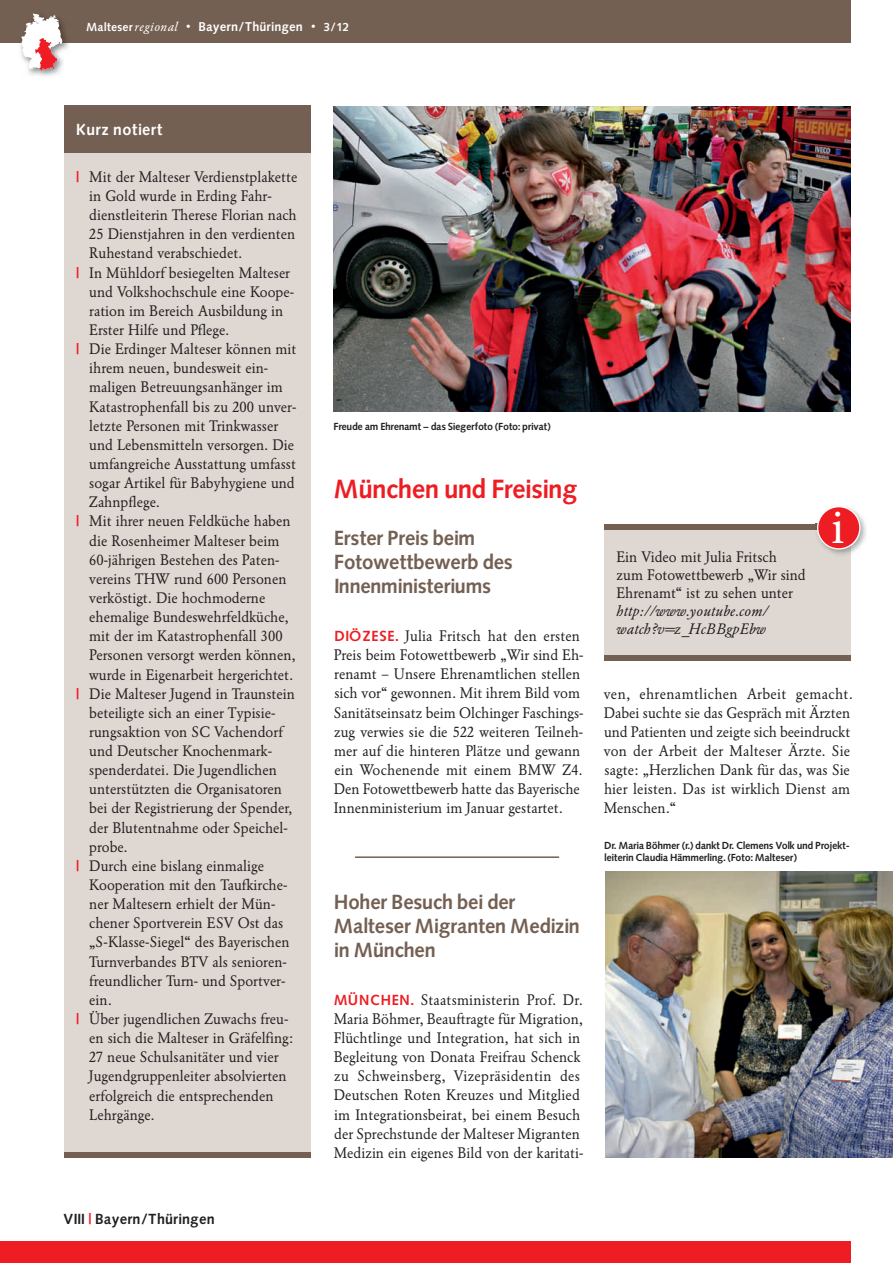
<style>
.page{position:relative;width:893px;height:1263px;background:#fff}
.page>*{position:absolute;margin:0;border:0;box-sizing:border-box;transform-origin:0 0}
.t1{font:49.2px "Minion Pro";color:#fff}
.t2{font:27px "Malteser Syntax";color:#ee1d23}
.t3{font:21px/24px "Malteser Syntax";color:#746053}
.t4{font:16.5px "Malteser Syntax";letter-spacing:.04em;color:#fff}
.t5{font:15px/19.2px "Malteser Garamond Standard";color:#231f20}
.t6{font:15px/18px "Malteser Garamond Kursiv";color:#231f20}
.t7{font:15px "Malteser Syntax";letter-spacing:.03em;color:#231f20}
.t8{font:13.05px "Malteser Syntax";letter-spacing:.03em;color:#fff}
.t9{font:10.5px/12px "Malteser Syntax";color:#231f20}
.s1{font-size:12px}
.s2{font-family:"Malteser Garamond Kursiv";font-size:12.9px}
.s3{font-family:"Malteser Garamond Standard";font-size:13.5px}
.s4{font-family:"Malteser Syntax";color:#ee1d23}
.s5{color:#ee1d23}
</style>
<div class="page">
<div style="left:0;top:1242px;width:850px;height:21px;background:#ee1d23"></div>
<div style="left:0;top:0;width:850px;height:43px;background:#746053"></div>
<img style="left:20px;top:23px;width:49px;height:53px">
<svg style="left:21px;top:13px;width:41px;height:58px"></svg>
<hr style="left:355px;top:856px;width:204px;height:2px;background:#746053">
<div style="left:64px;top:145px;width:246px;height:1013px;background:#ded7d2"></div>
<div style="left:64px;top:105px;width:246px;height:48px;background:#746053"></div>
<div style="left:64px;top:1152px;width:246px;height:6px;background:#746053"></div>
<img style="left:605px;top:872px;width:288px;height:286px">
<img style="left:334px;top:106px;width:516px;height:305px">
<div style="left:604px;top:529px;width:246px;height:130px;background:#ded7d2"></div>
<div style="left:604px;top:524px;width:245px;height:5px;background:#746053"></div>
<div style="left:604px;top:655px;width:246px;height:5px;background:#746053"></div>
<img style="left:815px;top:507px;width:51px;height:50px">
<img style="left:815px;top:524px;width:35px;height:33px">
<div style="left:818px;top:507px;width:42px;height:42px;background:#ee1d23;border-radius:50%"></div>
<div style="left:817px;top:506px;width:43px;height:43px;border:1px solid #fff;border-radius:50%"></div>
<p class="t8" style="left:86px;top:20px;width:264px"><span class="s1">Malteser</span><span class="s2">regional</span> <span class="s3">•</span> Bayern/Thüringen <span class="s3">•</span> <span class="s1">3/12</span></p>
<p class="t4" style="left:77px;top:120px;width:88px">Kurz notiert</p>
<p class="t5" style="left:77px;top:167px;width:222px"><span class="s4">|</span> Mit der Malteser Verdienstplakette</p>
<p class="t5" style="left:89px;top:186px;width:184px">in Gold wurde in Erding Fahr-</p>
<p class="t5" style="left:89px;top:205px;width:209px">dienstleiterin Therese Florian nach</p>
<p class="t5" style="left:89px;top:225px;width:208px">25 Dienstjahren in den verdienten</p>
<p class="t5" style="left:89px;top:244px;width:155px">Ruhestand verabschiedet.</p>
<p class="t5" style="left:77px;top:263px;width:215px"><span class="s4">|</span> In Mühldorf besiegelten Malteser</p>
<p class="t5" style="left:89px;top:282px;width:206px">und Volkshochschule eine Koope-</p>
<p class="t5" style="left:89px;top:301px;width:195px">ration im Bereich Ausbildung in</p>
<p class="t5" style="left:89px;top:320px;width:142px">Erster Hilfe und Pflege.</p>
<p class="t5" style="left:77px;top:339px;width:221px"><span class="s4">|</span> Die Erdinger Malteser können mit</p>
<p class="t5" style="left:89px;top:359px;width:180px">ihrem neuen, bundesweit ein-</p>
<p class="t5" style="left:89px;top:378px;width:195px">maligen Betreuungsanhänger im</p>
<p class="t5" style="left:89px;top:397px;width:208px">Katastrophenfall bis zu 200 unver-</p>
<p class="t5" style="left:89px;top:416px;width:190px">letzte Personen mit Trinkwasser</p>
<p class="t5" style="left:89px;top:435px;width:206px">und Lebensmitteln versorgen. Die</p>
<p class="t5" style="left:89px;top:454px;width:208px">umfangreiche Ausstattung umfasst</p>
<p class="t5" style="left:89px;top:473px;width:207px">sogar Artikel für Babyhygiene und</p>
<p class="t5" style="left:89px;top:493px;width:72px">Zahnpflege.</p>
<p class="t5" style="left:77px;top:512px;width:216px"><span class="s4">|</span> Mit ihrer neuen Feldküche haben</p>
<p class="t5" style="left:89px;top:531px;width:192px">die Rosenheimer Malteser beim</p>
<p class="t5" style="left:89px;top:550px;width:191px">60-jährigen Bestehen des Paten-</p>
<p class="t5" style="left:89px;top:569px;width:199px">vereins THW rund 600 Personen</p>
<p class="t5" style="left:89px;top:588px;width:178px">verköstigt. Die hochmoderne</p>
<p class="t5" style="left:89px;top:607px;width:201px">ehemalige Bundeswehrfeldküche,</p>
<p class="t5" style="left:89px;top:627px;width:195px">mit der im Katastrophenfall 300</p>
<p class="t5" style="left:89px;top:646px;width:208px">Personen versorgt werden können,</p>
<p class="t5" style="left:89px;top:665px;width:205px">wurde in Eigenarbeit hergerichtet.</p>
<p class="t5" style="left:77px;top:684px;width:220px"><span class="s4">|</span> Die Malteser Jugend in Traunstein</p>
<p class="t5" style="left:89px;top:703px;width:187px">beteiligte sich an einer Typisie-</p>
<p class="t5" style="left:89px;top:722px;width:195px">rungsaktion von SC Vachendorf</p>
<p class="t5" style="left:89px;top:741px;width:184px">und Deutscher Knochenmark-</p>
<p class="t5" style="left:89px;top:761px;width:189px">spenderdatei. Die Jugendlichen</p>
<p class="t5" style="left:89px;top:780px;width:194px">unterstützten die Organisatoren</p>
<p class="t5" style="left:89px;top:799px;width:204px">bei der Registrierung der Spender,</p>
<p class="t5" style="left:89px;top:818px;width:200px">der Blutentnahme oder Speichel-</p>
<p class="t5" style="left:89px;top:837px;width:40px">probe.</p>
<p class="t5" style="left:77px;top:856px;width:189px"><span class="s4">|</span> Durch eine bislang einmalige</p>
<p class="t5" style="left:89px;top:875px;width:199px">Kooperation mit den Taufkirche-</p>
<p class="t5" style="left:89px;top:894px;width:187px">ner Maltesern erhielt der Mün-</p>
<p class="t5" style="left:89px;top:914px;width:195px">chener Sportverein ESV Ost das</p>
<p class="t5" style="left:89px;top:933px;width:202px">„S-Klasse-Siegel“ des Bayerischen</p>
<p class="t5" style="left:89px;top:952px;width:199px">Turnverbandes BTV als senioren-</p>
<p class="t5" style="left:89px;top:971px;width:197px">freundlicher Turn- und Sportver-</p>
<p class="t5" style="left:89px;top:990px;width:24px">ein.</p>
<p class="t5" style="left:77px;top:1009px;width:213px"><span class="s4">|</span> Über jugendlichen Zuwachs freu-</p>
<p class="t5" style="left:89px;top:1028px;width:205px">en sich die Malteser in Gräfelfing:</p>
<p class="t5" style="left:89px;top:1048px;width:191px">27 neue Schulsanitäter und vier</p>
<p class="t5" style="left:89px;top:1067px;width:199px">Jugendgruppenleiter absolvierten</p>
<p class="t5" style="left:89px;top:1086px;width:186px">erfolgreich die entsprechenden</p>
<p class="t5" style="left:89px;top:1105px;width:67px">Lehrgänge.</p>
<p class="t7" style="left:64px;top:1210px;width:152px">VIII <span class="s5">|</span> Bayern/Thüringen</p>
<p class="t9" style="left:334px;top:421px;width:218px">Freude am Ehrenamt – das Siegerfoto (Foto: privat)</p>
<h2 class="t2" style="left:334px;top:474px;width:245px">München und Freising</h2>
<h3 class="t3" style="left:335px;top:527px;width:180px">Erster Preis beim<br>Fotowettbewerb des<br>Innenministeriums</h3>
<p class="t5" style="left:334px;top:626px;width:251px"><span class="s4">DIÖZESE.</span> Julia Fritsch hat den ersten Preis beim Fotowettbewerb „Wir sind Eh&shy;renamt – Unsere Ehrenamtlichen stellen sich vor“ gewonnen. Mit ihrem Bild vom Sanitätseinsatz beim Olchinger Faschings&shy;zug verwies sie die 522 weiteren Teilneh&shy;mer auf die hinteren Plätze und gewann ein Wochenende mit einem BMW Z4.<br>Den Fotowettbewerb hatte das Bayerische Innenministerium im Januar gestartet.</p>
<h3 class="t3" style="left:334px;top:891px;width:247px">Hoher Besuch bei der<br>Malteser Migranten Medizin in München</h3>
<p class="t5" style="left:334px;top:990px;width:251px"><span class="s4">MÜNCHEN.</span> Staatsministerin Prof. Dr.<br>Maria Böhmer, Beauftragte für Migration, Flüchtlinge und Integration, hat sich in Begleitung von Donata Freifrau Schenck zu Schweinsberg, Vizepräsidentin des Deutschen Roten Kreuzes und Mitglied im Integrationsbeirat, bei einem Besuch der Sprechstunde der Malteser Migranten Medizin ein eigenes Bild von der karitati-</p>
<p class="t5" style="left:617px;top:548px;width:191px;line-height:18px">Ein Video mit Julia Fritsch zum Fotowettbewerb „Wir sind<br>Ehrenamt“ ist zu sehen unter</p>
<p class="t6" style="left:617px;top:602px;width:153px">http://www.youtube.com/ watch?v=z_HcBBgpEbw</p>
<h1 class="t1" style="left:831px;top:495px;width:15px">i</h1>
<p class="t5" style="left:604px;top:684px;width:251px">ven, ehrenamtlichen Arbeit gemacht.<br>Dabei suchte sie das Gespräch mit Ärzten und Patienten und zeigte sich beeindruckt von der Arbeit der Malteser Ärzte. Sie sagte: „Herzlichen Dank für das, was Sie hier leisten. Das ist wirklich Dienst am Menschen.“</p>
<p class="t9" style="left:604px;top:840px;width:247px">Dr. Maria Böhmer (r.) dankt Dr. Clemens Volk und Projekt&shy;leiterin Claudia Hämmerling. (Foto: Malteser)</p>
</div>
